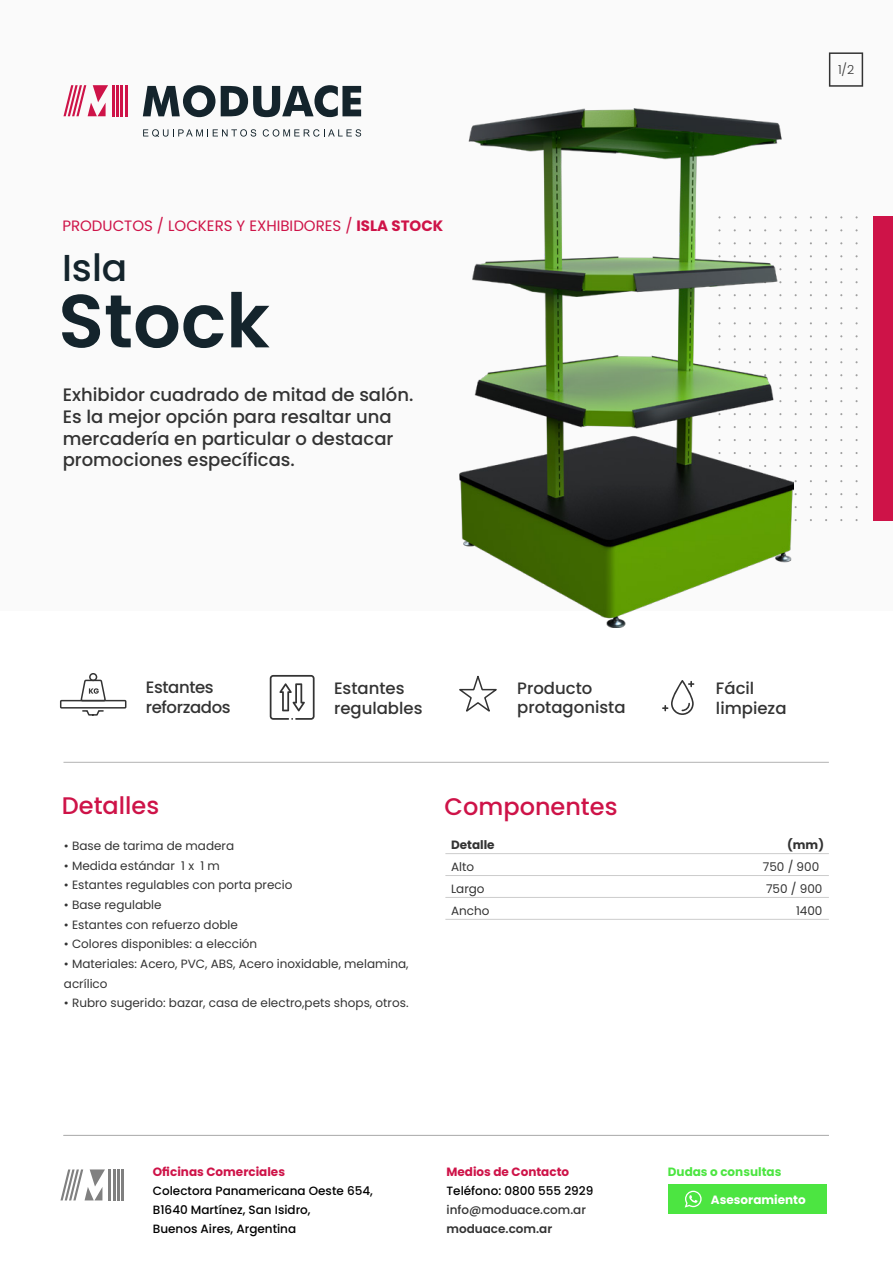
<style>
.page{position:relative;width:893px;height:1263px;background:#fff}
.page>*{position:absolute;margin:0;border:0;box-sizing:border-box;transform-origin:0 0}
.t1{font:600 75px "Poppins";color:#14242c}
.t2{font:500 37.5px "Poppins";color:#14242c}
.t3{font:500 24px "Poppins";color:#ce1348}
.t4{font:500 18px/21.6px "Poppins";color:#333}
.t5{font:500 16.5px/19.8px "Poppins";color:#333}
.t6{font:500 16.5px/19.8px "Poppins";letter-spacing:-.025em;color:#333}
.t7{font:15px "Poppins";color:#ce1348}
.t8{font:300 12.45px "Poppins";color:#333}
.t9{font:12px/21.9px "Poppins";color:#333}
.t10{font:500 12px/19px "Poppins";color:#000}
.t11{font:700 12px "Poppins";color:#ce1348}
.t12{font:500 12px "Poppins";color:#333}
.t13{font:700 12px "Poppins";color:#4ce541}
.t14{font:600 12px "Poppins";color:#333}
.t15{font:700 12px "Poppins";color:#fff}
.t16{font:700 12px "Poppins";color:#333}
.s1{font-weight:700}
</style>
<div class="page">
<div style="left:669px;top:1184px;width:158px;height:30px;background:#4ce541"></div>
<svg style="left:685px;top:1191px;width:17px;height:16px"></svg>
<hr style="left:109px;top:1169px;width:2px;height:31px;background:#808080">
<hr style="left:113px;top:1169px;width:2px;height:31px;background:#808080">
<hr style="left:117px;top:1169px;width:3px;height:31px;background:#808080">
<hr style="left:122px;top:1169px;width:2px;height:31px;background:#808080">
<svg style="left:60px;top:1169px;width:45px;height:31px"></svg>
<div style="left:0;top:0;width:893px;height:610px;background:#fafafa"></div>
<svg style="left:143px;top:85px;width:218px;height:32px"></svg>
<hr style="left:112px;top:85px;width:2px;height:31px;background:#ce1348">
<hr style="left:116px;top:85px;width:2px;height:31px;background:#ce1348">
<hr style="left:121px;top:85px;width:2px;height:31px;background:#ce1348">
<hr style="left:125px;top:85px;width:2px;height:31px;background:#ce1348">
<svg style="left:63px;top:85px;width:45px;height:31px"></svg>
<svg style="left:143px;top:129px;width:113px;height:8px"></svg>
<svg style="left:263px;top:129px;width:98px;height:8px"></svg>
<svg style="left:829px;top:52px;width:34px;height:35px"></svg>
<div style="left:873px;top:216px;width:20px;height:305px;background:#ce1348"></div>
<svg style="left:662px;top:680px;width:32px;height:35px"></svg>
<hr style="left:63px;top:1135px;width:766px;height:1px;background:#b3b3b3">
<hr style="left:63px;top:762px;width:766px;height:1px;background:#b3b3b3">
<hr style="left:445px;top:919px;width:384px;height:1px;background:#ccc">
<hr style="left:445px;top:897px;width:384px;height:1px;background:#ccc">
<hr style="left:445px;top:875px;width:384px;height:1px;background:#ccc">
<hr style="left:445px;top:853px;width:384px;height:1px;background:#ccc">
<img style="left:459px;top:108px;width:335px;height:519px">
<svg style="left:459px;top:675px;width:38px;height:37px"></svg>
<div style="left:60px;top:700px;width:66px;height:8px;border:2px solid #333"></div>
<svg style="left:82px;top:710px;width:22px;height:6px"></svg>
<div style="left:89px;top:673px;width:8px;height:8px;border:2px solid #333;border-radius:50%"></div>
<svg style="left:80px;top:679px;width:27px;height:23px"></svg>
<svg style="left:270px;top:675px;width:45px;height:45px"></svg>
<p class="t7" style="left:62px;top:217px;width:382px">PRODUCTOS / LOCKERS Y EXHIBIDORES / <span class="s1">ISLA STOCK</span></p>
<h2 class="t2" style="left:62px;top:246px;width:67px">Isla</h2>
<h1 class="t1" style="left:58px;top:278px;width:213px">Stock</h1>
<h3 class="t4" style="left:63px;top:384px;width:352px">Exhibidor cuadrado de mitad de salón.<br>Es la mejor opción para resaltar una mercadería en particular o destacar promociones específicas.</h3>
<p class="t8" style="left:838px;top:63px;width:18px">1/2</p>
<h3 class="t6" style="left:146px;top:678px;width:86px">Estantes reforzados</h3>
<h3 class="t5" style="left:334px;top:678px;width:90px">Estantes regulables</h3>
<h3 class="t5" style="left:517px;top:678px;width:110px">Producto protagonista</h3>
<h3 class="t3" style="left:62px;top:792px;width:99px">Detalles</h3>
<h3 class="t3" style="left:445px;top:793px;width:174px">Componentes</h3>
<p class="t16" style="left:451px;top:838px;width:45px">Detalle</p>
<p class="t9" style="left:451px;top:856px;width:40px">Alto<br>Largo<br>Ancho</p>
<p class="t9" style="left:64px;top:835px;width:172px">• Base de tarima de madera</p>
<p class="t9" style="left:64px;top:855px;width:157px">• Medida estándar 1 x 1 m</p>
<p class="t9" style="left:64px;top:874px;width:230px">• Estantes regulables con porta precio</p>
<p class="t9" style="left:64px;top:894px;width:99px">• Base regulable</p>
<p class="t9" style="left:64px;top:914px;width:175px">• Estantes con refuerzo doble</p>
<p class="t9" style="left:64px;top:933px;width:195px">• Colores disponibles: a elección</p>
<p class="t9" style="left:64px;top:954px;width:346px;line-height:19.6px">• Materiales: Acero, PVC, ABS, Acero inoxidable, melamina, acrílico</p>
<p class="t9" style="left:64px;top:992px;width:346px">• Rubro sugerido: bazar, casa de electro,pets shops, otros.</p>
<h3 class="t5" style="left:716px;top:678px;width:72px">Fácil limpieza</h3>
<p class="t16" style="left:787px;top:838px;width:38px">(mm)</p>
<p class="t9" style="left:763px;top:856px;width:61px;text-align:right">750 / 900<br>750 / 900<br>1400</p>
<p class="t11" style="left:153px;top:1165px;width:134px">Oficinas Comerciales</p>
<p class="t10" style="left:153px;top:1181px;width:221px">Colectora Panamericana Oeste 654,<br>B1640 Martínez, San Isidro,<br>Buenos Aires, Argentina</p>
<p class="t11" style="left:446px;top:1165px;width:124px">Medios de Contacto</p>
<p class="t10" style="left:446px;top:1181px;width:148px">Teléfono: 0800 555 2929</p>
<p class="t12" style="left:446px;top:1203px;width:141px">info@moduace.com.ar</p>
<p class="t14" style="left:446px;top:1222px;width:107px">moduace.com.ar</p>
<p class="t13" style="left:668px;top:1165px;width:115px">Dudas o consultas</p>
<p class="t15" style="left:711px;top:1193px;width:96px">Asesoramiento</p>
</div>
